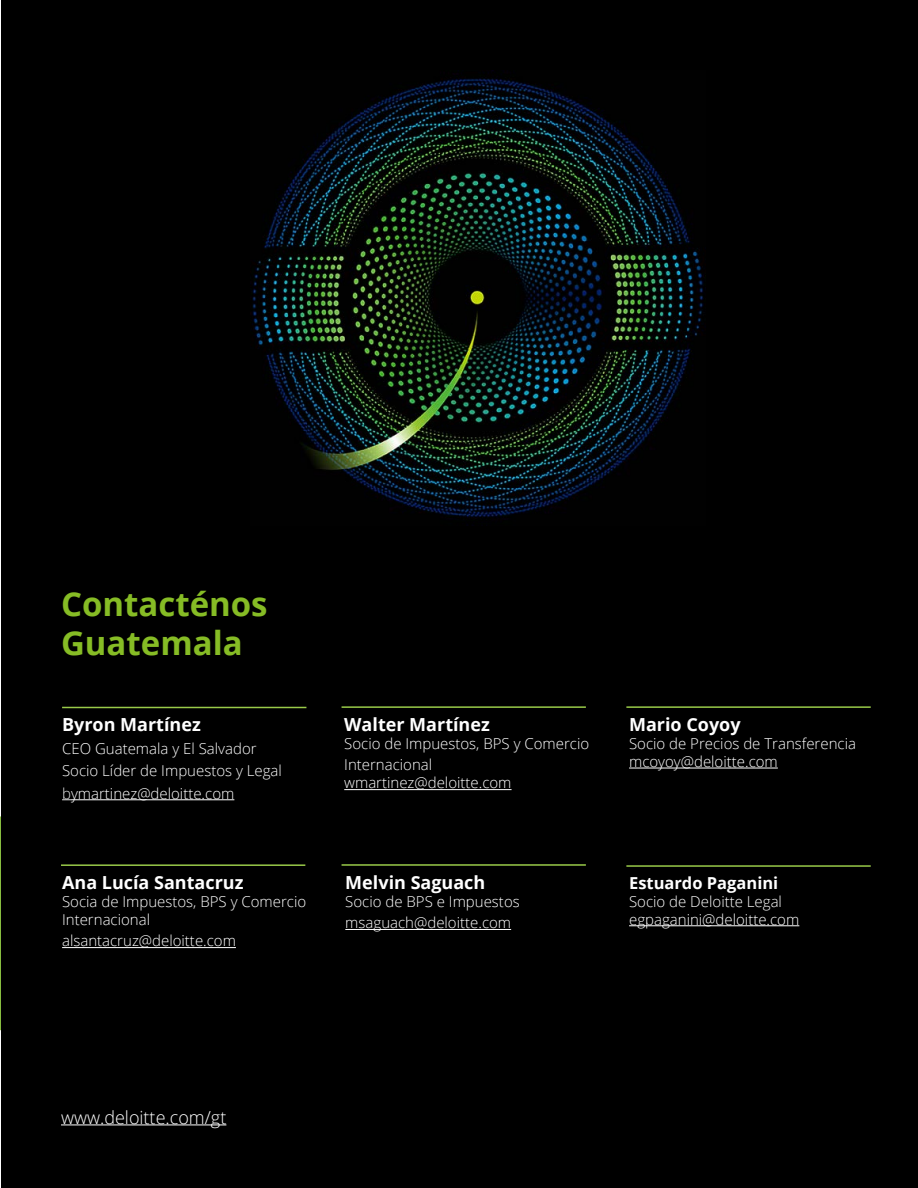
<style>
.page{position:relative;width:918px;height:1188px;background:#fff}
.page>*{position:absolute;margin:0;border:0;box-sizing:border-box;transform-origin:0 0}
.t1{font:700 33px/39.6px "Open Sans";color:#86bc25}
.t2{font:700 18px "Open Sans";color:#fff}
.t3{font:300 18px "Open Sans";color:#fff}
.t4{font:700 16.5px "Open Sans";color:#fff}
.t5{font:300 15px/18px "Open Sans";color:#fff}
.s1{color:#e5e6e6}
</style>
<div class="page">
<svg style="left:0;top:816px;width:1px;height:214px"></svg>
<div style="left:1px;top:0;width:917px;height:1188px;background:#000"></div>
<hr style="left:61px;top:1124px;width:165px;height:1px;background:#fff">
<hr style="left:71px;top:799px;width:163px;height:1px;background:#fff">
<hr style="left:62px;top:707px;width:244px;height:1px;background:#99ca49">
<hr style="left:62px;top:947px;width:174px;height:1px;background:#fff">
<hr style="left:61px;top:864px;width:244px;height:2px;background:#99ca49">
<hr style="left:345px;top:929px;width:166px;height:1px;background:#fff">
<hr style="left:342px;top:864px;width:244px;height:2px;background:#99ca49">
<hr style="left:344px;top:789px;width:168px;height:1px;background:#fff">
<hr style="left:342px;top:706px;width:244px;height:2px;background:#99ca49">
<hr style="left:629px;top:768px;width:149px;height:1px;background:#fff">
<hr style="left:629px;top:925px;width:170px;height:1px;background:#fff">
<hr style="left:626px;top:706px;width:245px;height:2px;background:#99ca49">
<hr style="left:626px;top:865px;width:245px;height:2px;background:#99ca49">
<img style="left:252px;top:72px;width:452px;height:453px">
<h1 class="t1" style="left:61px;top:583px;width:208px">Contacténos<br>Guatemala</h1>
<p class="t2" style="left:62px;top:712px;width:140px">Byron Martínez</p>
<p class="t5" style="left:62px;top:737px;width:221px;line-height:22.5px">CEO Guatemala y El Salvador<br>Socio Líder de Impuestos y Legal <span class="s1">b</span>ymartinez@deloitte.com</p>
<p class="t2" style="left:62px;top:870px;width:183px">Ana Lucía Santacruz</p>
<p class="t5" style="left:62px;top:892px;width:246px">Socia de Impuestos, BPS y Comercio<br>Internacional</p>
<p class="t5" style="left:62px;top:932px;width:175px">alsantacruz@deloitte.com</p>
<p class="t2" style="left:344px;top:712px;width:147px">Walter Martínez</p>
<p class="t5" style="left:344px;top:732px;width:246px;line-height:21.6px">Socio de Impuestos, BPS y Comercio<br>Internacional</p>
<p class="t5" style="left:344px;top:774px;width:169px">wmartinez@deloitte.com</p>
<p class="t2" style="left:345px;top:870px;width:142px">Melvin Saguach</p>
<p class="t5" style="left:345px;top:890px;width:176px;line-height:21.6px">Socio de BPS e Impuestos msaguach@deloitte.com</p>
<p class="t2" style="left:629px;top:712px;width:113px">Mario Coyoy</p>
<p class="t5" style="left:629px;top:734px;width:228px">Socio de Precios de Transferencia mcoyoy@deloitte.com</p>
<p class="t4" style="left:629px;top:871px;width:151px">Estuardo Paganini</p>
<p class="t5" style="left:629px;top:892px;width:172px">Socio de Deloitte Legal egpaganini@deloitte.com</p>
<p class="t3" style="left:61px;top:1105px;width:167px">www.deloitte.com/gt</p>
</div>
